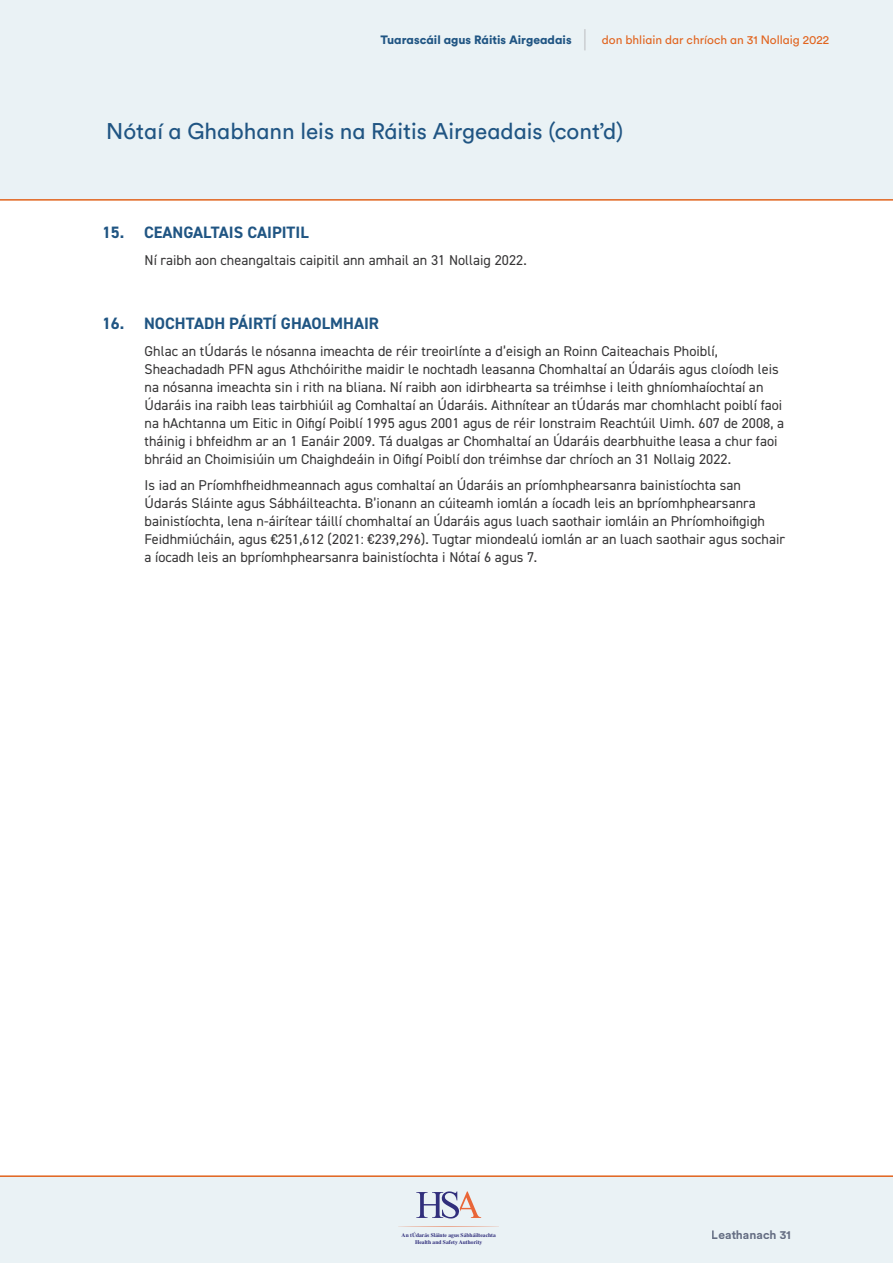
<style>
.page{position:relative;width:893px;height:1263px;background:#fff}
.page>*{position:absolute;margin:0;border:0;box-sizing:border-box;transform-origin:0 0}
.t1{font:22.5px "VM Circular Chat";color:#205583}
.t2{font:700 16.5px "DIN2014";color:#205583}
.t3{font:14.25px/18px "DIN2014";letter-spacing:.005em;color:#363536}
.t4{font:12px "VM Circular Chat";color:#e1631d}
.t5{font:900 12px "VM Circular Yell";color:#205583}
.t6{font:700 12px "Circular Std";letter-spacing:.005em;color:#6d7388}
.t7{font:700 5.55px/6.6px "Times";color:#312f7c;text-align:center}
.s1{font-family:"VM Circular Chat";font-weight:400;font-size:22.8px;color:#bcbdc0}
</style>
<div class="page">
<div style="left:0;top:0;width:893px;height:200px;background:#eaf2f5"></div>
<div style="left:0;top:1176px;width:893px;height:87px;background:#eaf2f5"></div>
<hr style="left:0;top:199px;width:893px;height:2px;background:#e1631d">
<hr style="left:0;top:1175px;width:893px;height:2px;background:#e1631d">
<svg style="left:398px;top:1226px;width:101px;height:1px"></svg>
<svg style="left:416px;top:1191px;width:65px;height:27px"></svg>
<p class="t5" style="left:380px;top:31px;width:208px">Tuarascáil agus Ráitis Airgeadais <span class="s1">|</span></p>
<p class="t4" style="left:602px;top:31px;width:229px">don bhliain dar chríoch an 31 Nollaig 2022</p>
<h1 class="t1" style="left:106px;top:116px;width:518px">Nótaí a Ghabhann leis na Ráitis Airgeadais (cont’d)</h1>
<p class="t2" style="left:102px;top:222px;width:208px">15. CEANGALTAIS CAIPITIL</p>
<p class="t3" style="left:145px;top:251px;width:384px">Ní raibh aon cheangaltais caipitil ann amhail an 31 Nollaig 2022.</p>
<p class="t2" style="left:102px;top:313px;width:279px">16. NOCHTADH PÁIRTÍ GHAOLMHAIR</p>
<p class="t3" style="left:145px;top:342px;width:641px">Ghlac an tÚdarás le nósanna imeachta de réir treoirlínte a d’eisigh an Roinn Caiteachais Phoiblí, Sheachadadh PFN agus Athchóirithe maidir le nochtadh leasanna Chomhaltaí an Údaráis agus cloíodh leis na nósanna imeachta sin i rith na bliana. Ní raibh aon idirbhearta sa tréimhse i leith ghníomhaíochtaí an Údaráis ina raibh leas tairbhiúil ag Comhaltaí an Údaráis. Aithnítear an tÚdarás mar chomhlacht poiblí faoi na hAchtanna um Eitic in Oifigí Poiblí 1995 agus 2001 agus de réir Ionstraim Reachtúil Uimh. 607 de 2008, a tháinig i bhfeidhm ar an 1 Eanáir 2009. Tá dualgas ar Chomhaltaí an Údaráis dearbhuithe leasa a chur faoi bhráid an Choimisiúin um Chaighdeáin in Oifigí Poiblí don tréimhse dar chríoch an 31 Nollaig 2022.</p>
<p class="t3" style="left:145px;top:476px;width:642px">Is iad an Príomhfheidhmeannach agus comhaltaí an Údaráis an príomhphearsanra bainistíochta san Údarás Sláinte agus Sábháilteachta. B’ionann an cúiteamh iomlán a íocadh leis an bpríomhphearsanra bainistíochta, lena n-áirítear táillí chomhaltaí an Údaráis agus luach saothair iomláin an Phríomhoifigigh Feidhmiúcháin, agus €251,612 (2021: €239,296). Tugtar miondealú iomlán ar an luach saothair agus sochair a íocadh leis an bpríomhphearsanra bainistíochta i Nótaí 6 agus 7.</p>
<p class="t7" style="left:402px;top:1231px;width:96px">An tÚdarás Sláinte agus Sábháilteachta<br>Health and Safety Authority</p>
<p class="t6" style="left:712px;top:1226px;width:81px">Leathanach 31</p>
</div>
